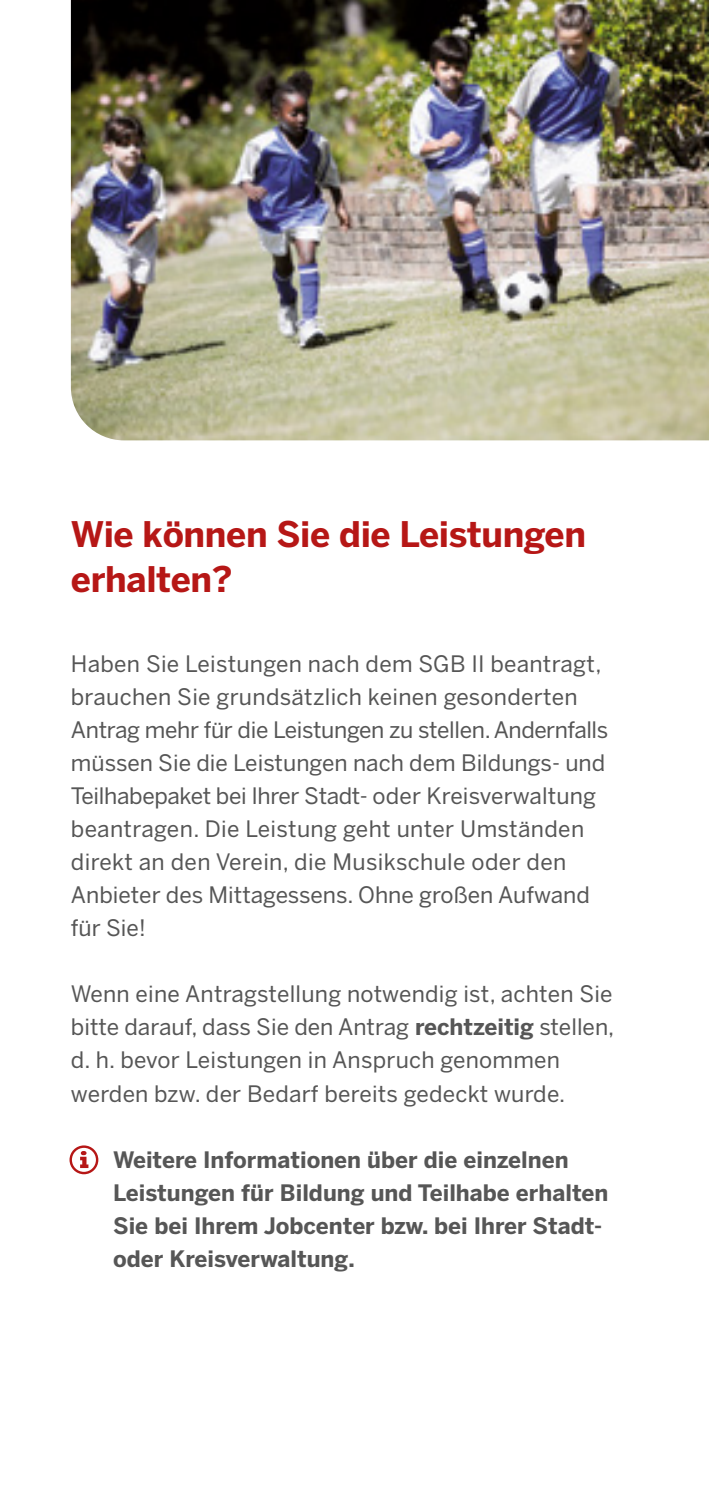
<style>
.page{position:relative;width:709px;height:1489px;background:#fff}
.page>*{position:absolute;margin:0;border:0;box-sizing:border-box;transform-origin:0 0}
.t1{font:700 35px/45px "Benton Sans";letter-spacing:-.01em;color:#b61716}
.t2{font:22.5px/33px "Benton Sans";color:#565656}
.t3{font:700 22.5px/33px "Benton Sans";color:#565656}
.s1{font-weight:700}
</style>
<div class="page">
<img style="left:71px;top:0;width:638px;height:440px">
<div style="left:69px;top:1145px;width:29px;height:29px;border:2px solid #b61716;border-radius:50%"></div>
<svg style="left:80px;top:1151px;width:8px;height:16px"></svg>
<h1 class="t1" style="left:71px;top:511px;width:516px">Wie können Sie die Leistungen erhalten?</h1>
<p class="t2" style="left:71px;top:646px;width:539px">Haben Sie Leistungen nach dem SGB II beantragt, brauchen Sie grundsätzlich keinen gesonderten Antrag mehr für die Leistungen zu stellen. Andernfalls müssen Sie die Leistungen nach dem Bildungs- und Teilhabepaket bei Ihrer Stadt- oder Kreisverwaltung beantragen. Die Leistung geht unter Umständen direkt an den Verein, die Musikschule oder den Anbieter des Mittagessens. Ohne großen Aufwand für Sie!</p>
<p class="t2" style="left:71px;top:977px;width:545px">Wenn eine Antragstellung notwendig ist, achten Sie bitte darauf, dass Sie den Antrag <span class="s1">rechtzeitig</span> stellen, d. h. bevor Leistungen in Anspruch genommen werden bzw. der Bedarf bereits gedeckt wurde.</p>
<p class="t3" style="left:113px;top:1142px;width:497px">Weitere Informationen über die einzelnen Leistungen für Bildung und Teilhabe erhalten Sie bei Ihrem Jobcenter bzw. bei Ihrer Stadt&shy;oder Kreisverwaltung.</p>
</div>
